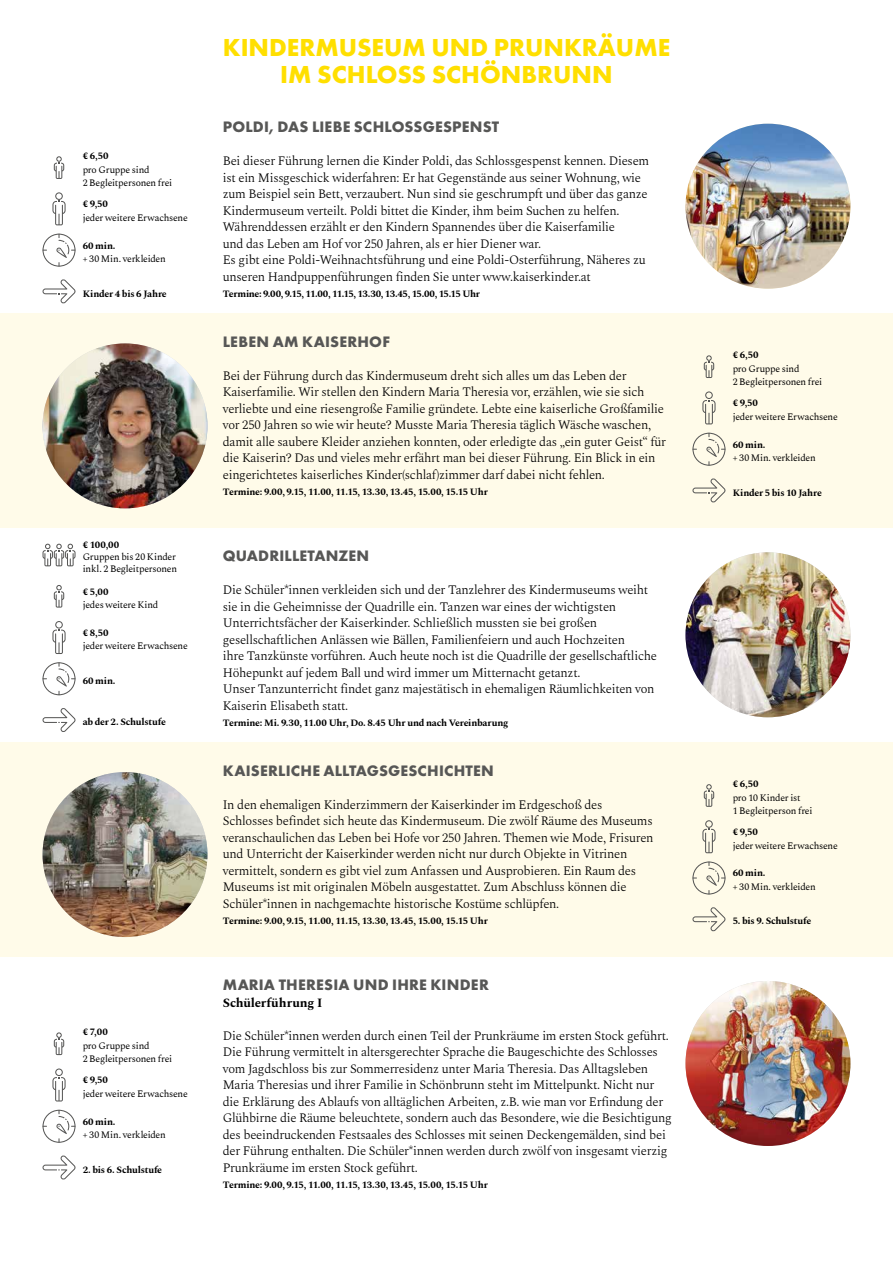
<style>
.page{position:relative;width:893px;height:1263px;background:#fff}
.page>*{position:absolute;margin:0;border:0;box-sizing:border-box;transform-origin:0 0}
.t1{font:700 25.5px/26.2px "Futura PT";color:#ffdf00;text-align:center}
.t2{font:700 15.75px "Futura PT";letter-spacing:.01em;color:#575756}
.t3{font:300 12.75px/16.5px "Spectral";letter-spacing:-.025em;color:#000}
.t4{font:700 12.75px "Spectral";color:#000}
.t5{font:700 9.75px "Spectral";letter-spacing:-.025em;color:#000}
.t6{font:9.75px/13.5px "Spectral";letter-spacing:-.025em;color:#000}
.t7{font:700 9.75px "Spectral";letter-spacing:-.045em;color:#000}
</style>
<div class="page">
<img style="left:685px;top:124px;width:165px;height:165px;border-radius:82px">
<img style="left:685px;top:552px;width:165px;height:165px;border-radius:82px">
<svg style="left:52px;top:621px;width:14px;height:33px"></svg>
<svg style="left:43px;top:662px;width:33px;height:33px"></svg>
<svg style="left:43px;top:708px;width:33px;height:24px"></svg>
<svg style="left:54px;top:585px;width:10px;height:23px"></svg>
<svg style="left:43px;top:544px;width:33px;height:22px"></svg>
<img style="left:685px;top:981px;width:165px;height:165px;border-radius:82px">
<hr style="left:892px;top:644px;width:1px;height:214px;background:#f3f0f9">
<hr style="left:892px;top:1140px;width:1px;height:82px;background:#1160ab">
<div style="left:0;top:313px;width:893px;height:215px;background:#fffbe9"></div>
<img style="left:43px;top:343px;width:164px;height:165px;border-radius:82px">
<div style="left:0;top:742px;width:893px;height:214px;background:#fffbe9"></div>
<img style="left:43px;top:772px;width:164px;height:165px;border-radius:82px">
<svg style="left:702px;top:820px;width:13px;height:33px"></svg>
<svg style="left:692px;top:861px;width:33px;height:33px"></svg>
<svg style="left:692px;top:907px;width:33px;height:24px"></svg>
<svg style="left:704px;top:784px;width:10px;height:23px"></svg>
<svg style="left:52px;top:1068px;width:14px;height:33px"></svg>
<svg style="left:43px;top:1110px;width:33px;height:33px"></svg>
<svg style="left:43px;top:1155px;width:33px;height:25px"></svg>
<svg style="left:54px;top:1032px;width:10px;height:23px"></svg>
<svg style="left:52px;top:192px;width:14px;height:33px"></svg>
<svg style="left:43px;top:234px;width:33px;height:33px"></svg>
<svg style="left:43px;top:279px;width:33px;height:25px"></svg>
<svg style="left:54px;top:156px;width:10px;height:23px"></svg>
<svg style="left:702px;top:391px;width:13px;height:33px"></svg>
<svg style="left:692px;top:433px;width:33px;height:33px"></svg>
<svg style="left:692px;top:478px;width:33px;height:25px"></svg>
<svg style="left:704px;top:355px;width:10px;height:23px"></svg>
<p class="t5" style="left:83px;top:149px;width:27px">€ 6,50</p>
<p class="t6" style="left:83px;top:162px;width:91px">pro Gruppe sind<br>2 Begleitpersonen frei</p>
<p class="t5" style="left:83px;top:197px;width:27px">€ 9,50</p>
<p class="t6" style="left:83px;top:210px;width:107px">jeder weitere Erwachsene</p>
<p class="t5" style="left:83px;top:238px;width:34px">60 min.</p>
<p class="t6" style="left:83px;top:251px;width:84px">+ 30 Min. verkleiden</p>
<p class="t5" style="left:83px;top:286px;width:86px">Kinder 4 bis 6 Jahre</p>
<p class="t5" style="left:83px;top:538px;width:38px">€ 100,00</p>
<p class="t6" style="left:83px;top:550px;width:96px;line-height:11.7px">Gruppen bis 20 Kinder inkl. 2 Begleitpersonen</p>
<p class="t5" style="left:83px;top:584px;width:27px">€ 5,00</p>
<p class="t6" style="left:83px;top:597px;width:77px">jedes weitere Kind</p>
<p class="t5" style="left:83px;top:626px;width:27px">€ 8,50</p>
<p class="t6" style="left:83px;top:639px;width:107px">jeder weitere Erwachsene</p>
<p class="t5" style="left:83px;top:674px;width:34px">60 min.</p>
<h1 class="t1" style="left:223px;top:34px;width:449px">KINDERMUSEUM UND PRUNKRÄUME<br>IM SCHLOSS SCHÖNBRUNN</h1>
<p class="t2" style="left:223px;top:117px;width:278px">POLDI, DAS LIEBE SCHLOSSGESPENST</p>
<p class="t3" style="left:223px;top:152px;width:428px">Bei dieser Führung lernen die Kinder Poldi, das Schlossgespenst kennen. Diesem ist ein Missgeschick widerfahren: Er hat Gegenstände aus seiner Wohnung, wie zum Beispiel sein Bett, verzaubert. Nun sind sie geschrumpft und über das ganze Kindermuseum verteilt. Poldi bittet die Kinder, ihm beim Suchen zu helfen.<br>Währenddessen erzählt er den Kindern Spannendes über die Kaiserfamilie<br>und das Leben am Hof vor 250 Jahren, als er hier Diener war.<br>Es gibt eine Poldi-Weihnachtsführung und eine Poldi-Osterführung, Näheres zu unseren Handpuppenführungen finden Sie unter www.kaiserkinder.at</p>
<p class="t7" style="left:223px;top:287px;width:259px">Termine: 9.00, 9.15, 11.00, 11.15, 13.30, 13.45, 15.00, 15.15 Uhr</p>
<p class="t2" style="left:223px;top:331px;width:169px">LEBEN AM KAISERHOF</p>
<p class="t3" style="left:223px;top:366px;width:445px">Bei der Führung durch das Kindermuseum dreht sich alles um das Leben der Kaiserfamilie. Wir stellen den Kindern Maria Theresia vor, erzählen, wie sie sich verliebte und eine riesengroße Familie gründete. Lebte eine kaiserliche Großfamilie vor 250 Jahren so wie wir heute? Musste Maria Theresia täglich Wäsche waschen, damit alle saubere Kleider anziehen konnten, oder erledigte das „ein guter Geist“ für die Kaiserin? Das und vieles mehr erfährt man bei dieser Führung. Ein Blick in ein eingerichtetes kaiserliches Kinder(schlaf)zimmer darf dabei nicht fehlen.</p>
<p class="t5" style="left:223px;top:485px;width:267px">Termine: 9.00, 9.15, 11.00, 11.15, 13.30, 13.45, 15.00, 15.15 Uhr</p>
<p class="t2" style="left:223px;top:546px;width:148px">QUADRILLETANZEN</p>
<p class="t3" style="left:223px;top:581px;width:436px">Die Schüler*innen verkleiden sich und der Tanzlehrer des Kindermuseums weiht sie in die Geheimnisse der Quadrille ein. Tanzen war eines der wichtigsten Unterrichtsfächer der Kaiserkinder. Schließlich mussten sie bei großen gesellschaftlichen Anlässen wie Bällen, Familienfeiern und auch Hochzeiten<br>ihre Tanzkünste vorführen. Auch heute noch ist die Quadrille der gesellschaftliche Höhepunkt auf jedem Ball und wird immer um Mitternacht getanzt.<br>Unser Tanzunterricht findet ganz majestätisch in ehemaligen Räumlichkeiten von Kaiserin Elisabeth statt.</p>
<p class="t5" style="left:83px;top:715px;width:85px">ab der 2. Schulstufe</p>
<p class="t5" style="left:223px;top:716px;width:287px">Termine: Mi. 9.30, 11.00 Uhr, Do. 8.45 Uhr und nach Vereinbarung</p>
<p class="t5" style="left:733px;top:348px;width:27px">€ 6,50</p>
<p class="t6" style="left:733px;top:361px;width:91px">pro Gruppe sind<br>2 Begleitpersonen frei</p>
<p class="t5" style="left:733px;top:396px;width:27px">€ 9,50</p>
<p class="t6" style="left:733px;top:409px;width:107px">jeder weitere Erwachsene</p>
<p class="t5" style="left:733px;top:437px;width:34px">60 min.</p>
<p class="t6" style="left:733px;top:450px;width:84px">+ 30 Min. verkleiden</p>
<p class="t5" style="left:733px;top:485px;width:91px">Kinder 5 bis 10 Jahre</p>
<p class="t5" style="left:83px;top:1025px;width:27px">€ 7,00</p>
<p class="t6" style="left:83px;top:1038px;width:91px">pro Gruppe sind<br>2 Begleitpersonen frei</p>
<p class="t5" style="left:83px;top:1073px;width:27px">€ 9,50</p>
<p class="t6" style="left:83px;top:1086px;width:107px">jeder weitere Erwachsene</p>
<p class="t5" style="left:83px;top:1114px;width:34px">60 min.</p>
<p class="t6" style="left:83px;top:1127px;width:84px">+ 30 Min. verkleiden</p>
<p class="t5" style="left:83px;top:1162px;width:81px">2. bis 6. Schulstufe</p>
<p class="t2" style="left:223px;top:760px;width:272px">KAISERLICHE ALLTAGSGESCHICHTEN</p>
<p class="t3" style="left:223px;top:795px;width:432px">In den ehemaligen Kinderzimmern der Kaiserkinder im Erdgeschoß des Schlosses befindet sich heute das Kindermuseum. Die zwölf Räume des Museums veranschaulichen das Leben bei Hofe vor 250 Jahren. Themen wie Mode, Frisuren und Unterricht der Kaiserkinder werden nicht nur durch Objekte in Vitrinen vermittelt, sondern es gibt viel zum Anfassen und Ausprobieren. Ein Raum des Museums ist mit originalen Möbeln ausgestattet. Zum Abschluss können die Schüler*innen in nachgemachte historische Kostüme schlüpfen.</p>
<p class="t5" style="left:223px;top:914px;width:267px">Termine: 9.00, 9.15, 11.00, 11.15, 13.30, 13.45, 15.00, 15.15 Uhr</p>
<p class="t5" style="left:733px;top:914px;width:80px">5. bis 9. Schulstufe</p>
<p class="t5" style="left:733px;top:777px;width:27px">€ 6,50</p>
<p class="t6" style="left:733px;top:790px;width:81px">pro 10 Kinder ist<br>1 Begleitperson frei</p>
<p class="t5" style="left:733px;top:825px;width:27px">€ 9,50</p>
<p class="t6" style="left:733px;top:838px;width:107px">jeder weitere Erwachsene</p>
<p class="t5" style="left:733px;top:866px;width:34px">60 min.</p>
<p class="t6" style="left:733px;top:879px;width:84px">+ 30 Min. verkleiden</p>
<p class="t2" style="left:223px;top:975px;width:268px">MARIA THERESIA UND IHRE KINDER</p>
<p class="t4" style="left:223px;top:993px;width:101px">Schülerführung I</p>
<p class="t3" style="left:223px;top:1026px;width:450px">Die Schüler*innen werden durch einen Teil der Prunkräume im ersten Stock geführt.<br>Die Führung vermittelt in altersgerechter Sprache die Baugeschichte des Schlosses vom Jagdschloss bis zur Sommerresidenz unter Maria Theresia. Das Alltagsleben Maria Theresias und ihrer Familie in Schönbrunn steht im Mittelpunkt. Nicht nur die Erklärung des Ablaufs von alltäglichen Arbeiten, z.B. wie man vor Erfindung der Glühbirne die Räume beleuchtete, sondern auch das Besondere, wie die Besichtigung des beeindruckenden Festsaales des Schlosses mit seinen Deckengemälden, sind bei der Führung enthalten. Die Schüler*innen werden durch zwölf von insgesamt vierzig Prunkräume im ersten Stock geführt.</p>
<p class="t5" style="left:223px;top:1178px;width:267px">Termine: 9.00, 9.15, 11.00, 11.15, 13.30, 13.45, 15.00, 15.15 Uhr</p>
</div>
